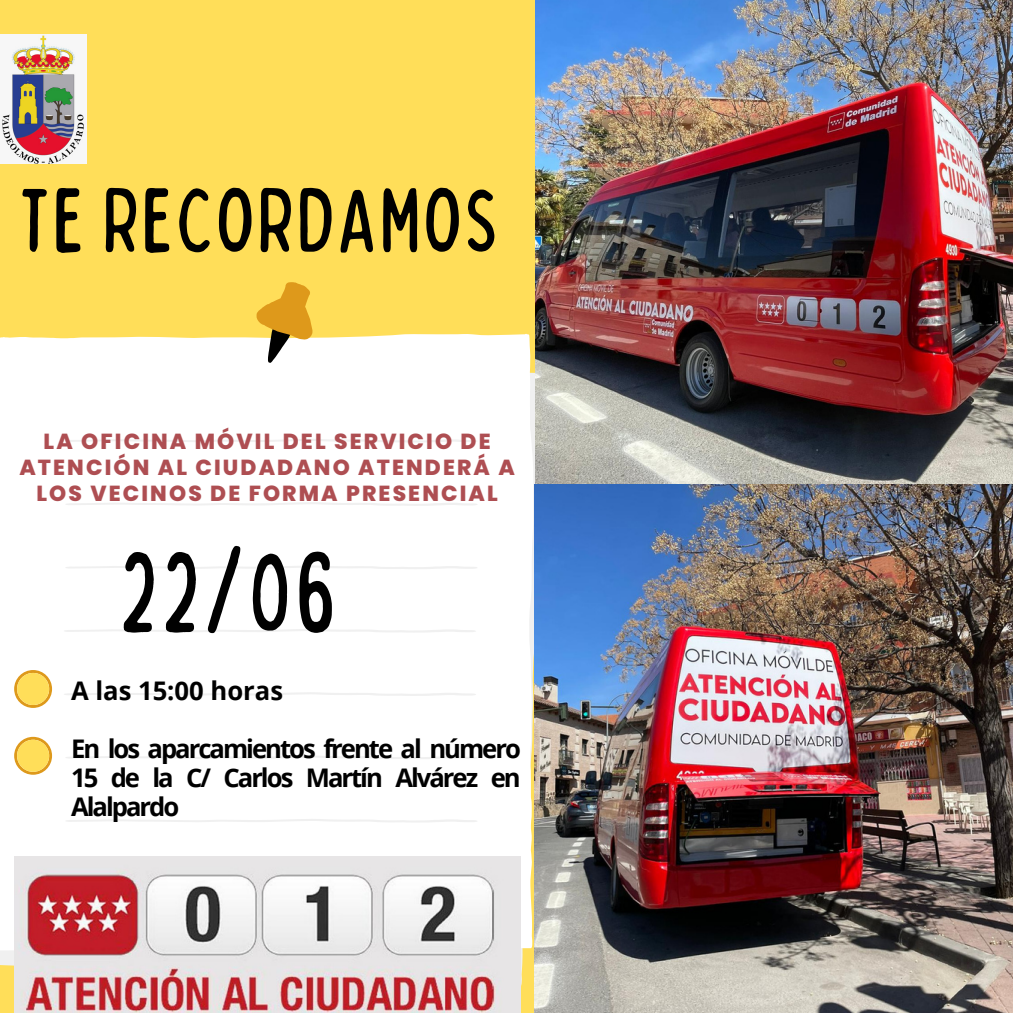
<style>
.page{position:relative;width:1013px;height:1013px;background:#fff}
.page>*{position:absolute;margin:0;border:0;box-sizing:border-box;transform-origin:0 0}
.t1{font:condensed 115.5px "Bobby Jones Soft";color:#010101}
.t2{font:condensed 90.62px "Bobby Jones Soft";letter-spacing:.02em;color:#000}
.t3{font:700 25.62px/28.9px "Open Sans";letter-spacing:-.08em;color:#000;text-align:justify}
.t4{font:700 25.62px "Open Sans";color:#000}
.t5{font:800 21.75px/26px "Poppins";letter-spacing:.1em;color:#ae4e52;text-align:center}
</style>
<div class="page">
<div style="left:0;top:0;width:1012px;height:1012px;background:#ffde59"></div>
<div style="left:0;top:333px;width:533px;height:619px;background:#fff"></div>
<svg style="left:256px;top:282px;width:57px;height:81px"></svg>
<svg style="left:14px;top:736px;width:38px;height:38px"></svg>
<div style="left:17px;top:739px;width:32px;height:32px;background:#ffde59;border-radius:50%"></div>
<svg style="left:14px;top:670px;width:38px;height:38px"></svg>
<div style="left:17px;top:673px;width:32px;height:32px;background:#ffde59;border-radius:50%"></div>
<img style="left:0;top:34px;width:86px;height:129px">
<img style="left:14px;top:856px;width:506px;height:156px">
<img style="left:536px;top:0;width:476px;height:484px">
<img style="left:534px;top:484px;width:478px;height:528px">
<p class="t2" style="left:19px;top:162px;width:483px">TE RECORDAMOS</p>
<p class="t5" style="left:19px;top:428px;width:497px">LA OFICINA MÓVIL DEL SERVICIO DE<br>ATENCIÓN AL CIUDADANO ATENDERÁ A<br>LOS VECINOS DE FORMA PRESENCIAL</p>
<p class="t1" style="left:119px;top:518px;width:219px">22/06</p>
<p class="t4" style="left:71px;top:672px;width:214px">A las 15:00 horas</p>
<p class="t3" style="left:71px;top:733px;width:451px">En los aparcamientos frente al número 15 de la C/ Carlos Martín Alvárez en Alalpardo</p>
</div>
